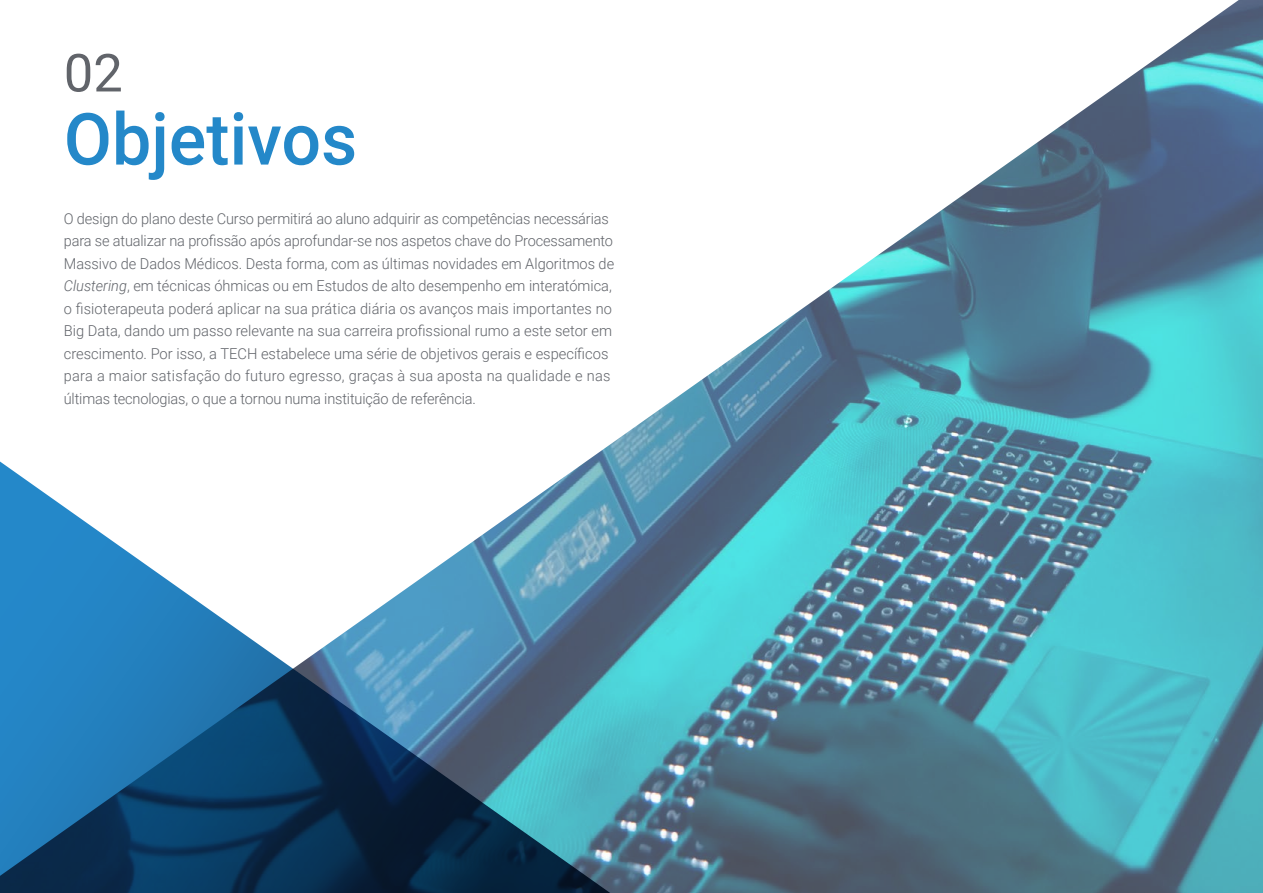
<style>
.page{position:relative;width:1263px;height:893px;background:#fff}
.page>*{position:absolute;margin:0;border:0;box-sizing:border-box;transform-origin:0 0}
.t1{font:500 72px "Roboto";color:#2488c9}
.t2{font:52.5px "Roboto";color:#61646a}
.t3{font:300 15px/22.5px "Roboto";color:#61646a}
.s1{font-style:italic}
</style>
<div class="page">
<img style="left:608px;top:0;width:655px;height:893px">
<svg style="left:0;top:446px;width:640px;height:447px"></svg>
<h2 class="t2" style="left:64px;top:36px;width:61px">02</h2>
<h1 class="t1" style="left:64px;top:89px;width:295px">Objetivos</h1>
<p class="t3" style="left:64px;top:207px;width:552px">O design do plano deste Curso permitirá ao aluno adquirir as competências necessárias para se atualizar na profissão após aprofundar-se nos aspetos chave do Processamento Massivo de Dados Médicos. Desta forma, com as últimas novidades em Algoritmos de <span class="s1">Clustering</span>, em técnicas óhmicas ou em Estudos de alto desempenho em interatómica, o fisioterapeuta poderá aplicar na sua prática diária os avanços mais importantes no Big Data, dando um passo relevante na sua carreira profissional rumo a este setor em crescimento. Por isso, a TECH estabelece uma série de objetivos gerais e específicos para a maior satisfação do futuro egresso, graças à sua aposta na qualidade e nas últimas tecnologias, o que a tornou numa instituição de referência.</p>
</div>
